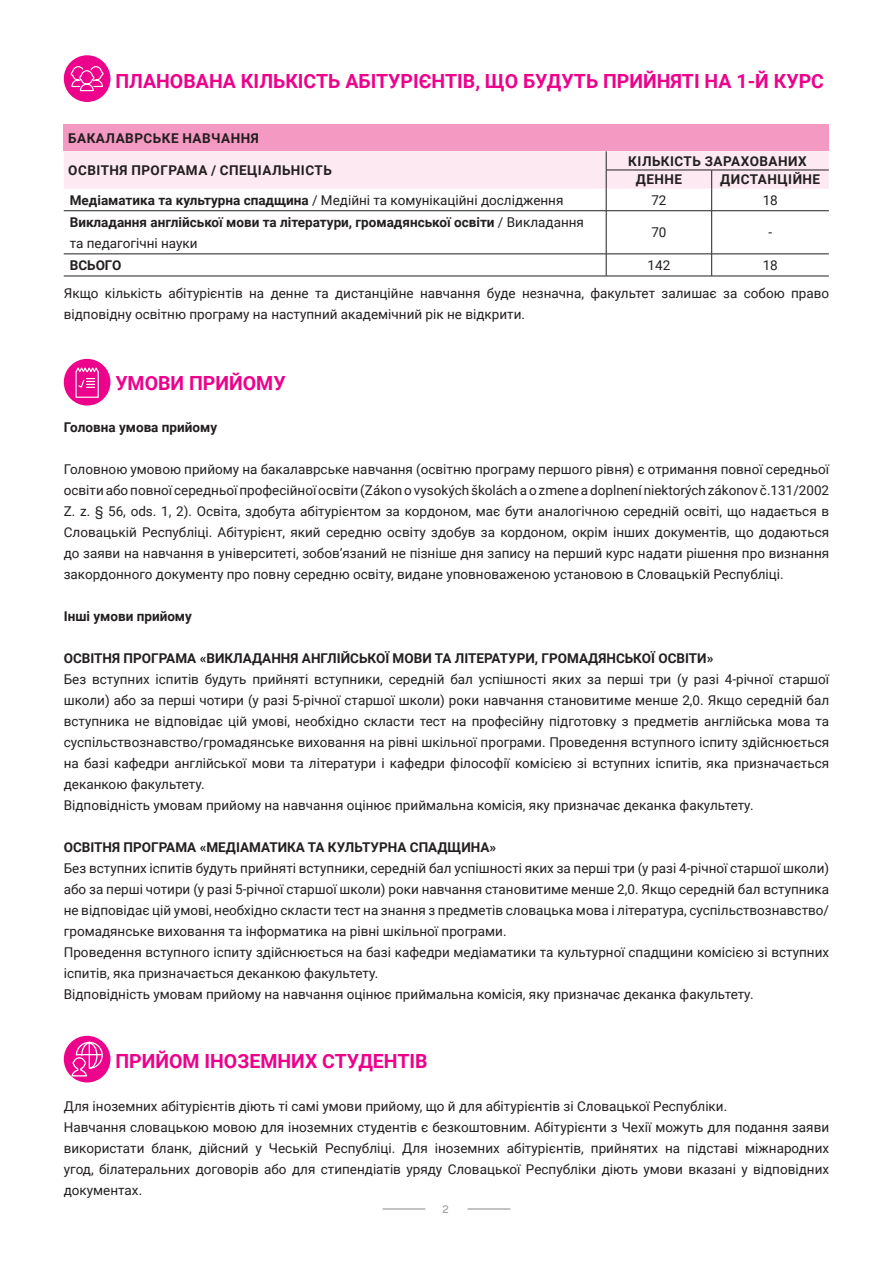
<style>
.page{position:relative;width:893px;height:1263px;background:#fff}
.page>*{position:absolute;margin:0;border:0;box-sizing:border-box;transform-origin:0 0}
.center{font:700 19.5px "Roboto";color:#ed028c}
.text{font:13.5px/21px "Roboto";color:#231f20;text-align:justify}
.text-2{font:700 13.5px/21px "Roboto";color:#231f20}
.text-3{font:700 13.5px "Roboto";letter-spacing:.035em;color:#231f20}
.t1{font:100 10.5px "Public Sans";color:#939598}
.s1{font-weight:700}
.s2{font-weight:400}
</style>
<div class="page">
<hr style="left:383px;top:1208px;width:42px;height:1px;background:#939598">
<hr style="left:468px;top:1208px;width:42px;height:1px;background:#939598">
<div style="left:64px;top:55px;width:46px;height:47px;background:#ed028c;border-radius:50%"></div>
<svg style="left:70px;top:66px;width:34px;height:26px"></svg>
<div style="left:64px;top:125px;width:765px;height:26px;background:#f499c2"></div>
<hr style="left:606px;top:211px;width:1px;height:43px;background:#231f20">
<hr style="left:711px;top:211px;width:1px;height:43px;background:#231f20">
<hr style="left:64px;top:254px;width:542px;height:1px;background:#231f20">
<hr style="left:606px;top:254px;width:106px;height:1px;background:#231f20">
<svg style="left:606px;top:254px;width:1px;height:22px"></svg>
<hr style="left:712px;top:254px;width:117px;height:1px;background:#231f20">
<svg style="left:711px;top:254px;width:1px;height:22px"></svg>
<hr style="left:64px;top:276px;width:542px;height:1px;background:#231f20">
<hr style="left:606px;top:276px;width:106px;height:1px;background:#231f20">
<hr style="left:712px;top:276px;width:117px;height:1px;background:#231f20">
<svg style="left:64px;top:151px;width:765px;height:60px"></svg>
<div style="left:64px;top:359px;width:46px;height:47px;background:#ed028c;border-radius:50%"></div>
<svg style="left:75px;top:367px;width:24px;height:31px"></svg>
<div style="left:64px;top:1036px;width:46px;height:46px;background:#ed028c;border-radius:50%"></div>
<svg style="left:70px;top:1041px;width:33px;height:36px"></svg>
<p class="center" style="left:115px;top:67px;width:710px">ПЛАНОВАНА КІЛЬКІСТЬ АБІТУРІЄНТІВ, ЩО БУДУТЬ ПРИЙНЯТІ НА 1-Й КУРС</p>
<p class="text-3" style="left:68px;top:129px;width:192px">БАКАЛАВРСЬКЕ НАВЧАННЯ</p>
<p class="text-3" style="left:68px;top:161px;width:265px">ОСВІТНЯ ПРОГРАМА / СПЕЦІАЛЬНІСТЬ</p>
<p class="text-3" style="left:628px;top:151px;width:180px">КІЛЬКІСТЬ ЗАРАХОВАНИХ</p>
<p class="text-2" style="left:636px;top:169px;width:48px">ДЕННЕ</p>
<p class="text-3" style="left:720px;top:170px;width:101px">ДИСТАНЦІЙНЕ</p>
<p class="text" style="left:70px;top:189px;width:495px"><span class="s1">Медіаматика та культурна спадщина</span> / Медійні та комунікаційні дослідження</p>
<p class="text" style="left:651px;top:189px;width:17px">72</p>
<p class="text" style="left:763px;top:189px;width:17px">18</p>
<p class="text-2" style="left:70px;top:211px;width:516px">Викладання англійської мови та літератури, громадянської освіти <span class="s2">/ Викладання та педагогічні науки</span></p>
<p class="text" style="left:651px;top:222px;width:17px">70</p>
<p class="text" style="left:768px;top:222px;width:5px">-</p>
<p class="text-2" style="left:70px;top:254px;width:53px">ВСЬОГО</p>
<p class="text" style="left:648px;top:254px;width:24px">142</p>
<p class="text" style="left:763px;top:254px;width:17px">18</p>
<p class="text" style="left:64px;top:282px;width:767px">Якщо кількість абітурієнтів на денне та дистанційне навчання буде незначна, факультет залишає за собою право відповідну освітню програму на наступний академічний рік не відкрити.</p>
<p class="center" style="left:115px;top:369px;width:172px">УМОВИ ПРИЙОМУ</p>
<p class="text-2" style="left:64px;top:416px;width:155px">Головна умова прийому</p>
<p class="text" style="left:64px;top:458px;width:767px">Головною умовою прийому на бакалаврське навчання (освітню програму першого рівня) є отримання повної середньої освіти або повної середньої професійної освіти (Zákon o vysokých školách a o zmene a doplnení niektorých zákonov č.131/2002<br>Z. z. § 56, ods. 1, 2). Освіта, здобута абітурієнтом за кордоном, має бути аналогічною середній освіті, що надається в Словацькій Республіці. Абітурієнт, який середню освіту здобув за кордоном, окрім інших документів, що додаються до заяви на навчання в університеті, зобов’язаний не пізніше дня запису на перший курс надати рішення про визнання закордонного документу про повну середню освіту, видане уповноваженою установою в Словацькій Республіці.</p>
<p class="text-2" style="left:64px;top:605px;width:130px">Інші умови прийому</p>
<p class="text-2" style="left:64px;top:647px;width:651px">ОСВІТНЯ ПРОГРАМА «ВИКЛАДАННЯ АНГЛІЙСЬКОЇ МОВИ ТА ЛІТЕРАТУРИ, ГРОМАДЯНСЬКОЇ ОСВІТИ»</p>
<p class="text" style="left:64px;top:668px;width:767px">Без вступних іспитів будуть прийняті вступники, середній бал успішності яких за перші три (у разі 4-річної старшої школи) або за перші чотири (у разі 5-річної старшої школи) роки навчання становитиме менше 2,0. Якщо середній бал вступника не відповідає цій умові, необхідно скласти тест на професійну підготовку з предметів англійська мова та суспільствознавство/громадянське виховання на рівні шкільної програми. Проведення вступного іспиту здійснюється на базі кафедри англійської мови та літератури і кафедри філософії комісією зі вступних іспитів, яка призначається деканкою факультету.</p>
<p class="text" style="left:64px;top:794px;width:691px">Відповідність умовам прийому на навчання оцінює приймальна комісія, яку призначає деканка факультету.</p>
<p class="text-2" style="left:64px;top:836px;width:434px">ОСВІТНЯ ПРОГРАМА «МЕДІАМАТИКА ТА КУЛЬТУРНА СПАДЩИНА»</p>
<p class="text" style="left:64px;top:857px;width:767px">Без вступних іспитів будуть прийняті вступники, середній бал успішності яких за перші три (у разі 4-річної старшої школи) або за перші чотири (у разі 5-річної старшої школи) роки навчання становитиме менше 2,0. Якщо середній бал вступника не відповідає цій умові, необхідно скласти тест на знання з предметів словацька мова і література, суспільствознавство/ громадянське виховання та інформатика на рівні шкільної програми.</p>
<p class="text" style="left:64px;top:941px;width:767px">Проведення вступного іспиту здійснюється на базі кафедри медіаматики та культурної спадщини комісією зі вступних іспитів, яка призначається деканкою факультету.</p>
<p class="text" style="left:64px;top:983px;width:691px">Відповідність умовам прийому на навчання оцінює приймальна комісія, яку призначає деканка факультету.</p>
<p class="center" style="left:115px;top:1048px;width:314px">ПРИЙОМ ІНОЗЕМНИХ СТУДЕНТІВ</p>
<p class="text" style="left:64px;top:1095px;width:665px">Для іноземних абітурієнтів діють ті самі умови прийому, що й для абітурієнтів зі Словацької Республіки.</p>
<p class="text" style="left:64px;top:1116px;width:767px">Навчання словацькою мовою для іноземних студентів є безкоштовним. Абітурієнти з Чехії можуть для подання заяви використати бланк, дійсний у Чеській Республіці. Для іноземних абітурієнтів, прийнятих на підставі міжнародних угод, білатеральних договорів або для стипендіатів уряду Словацької Республіки діють умови вказані у відповідних документах.</p>
<p class="t1" style="left:442px;top:1202px;width:8px">2</p>
</div>
